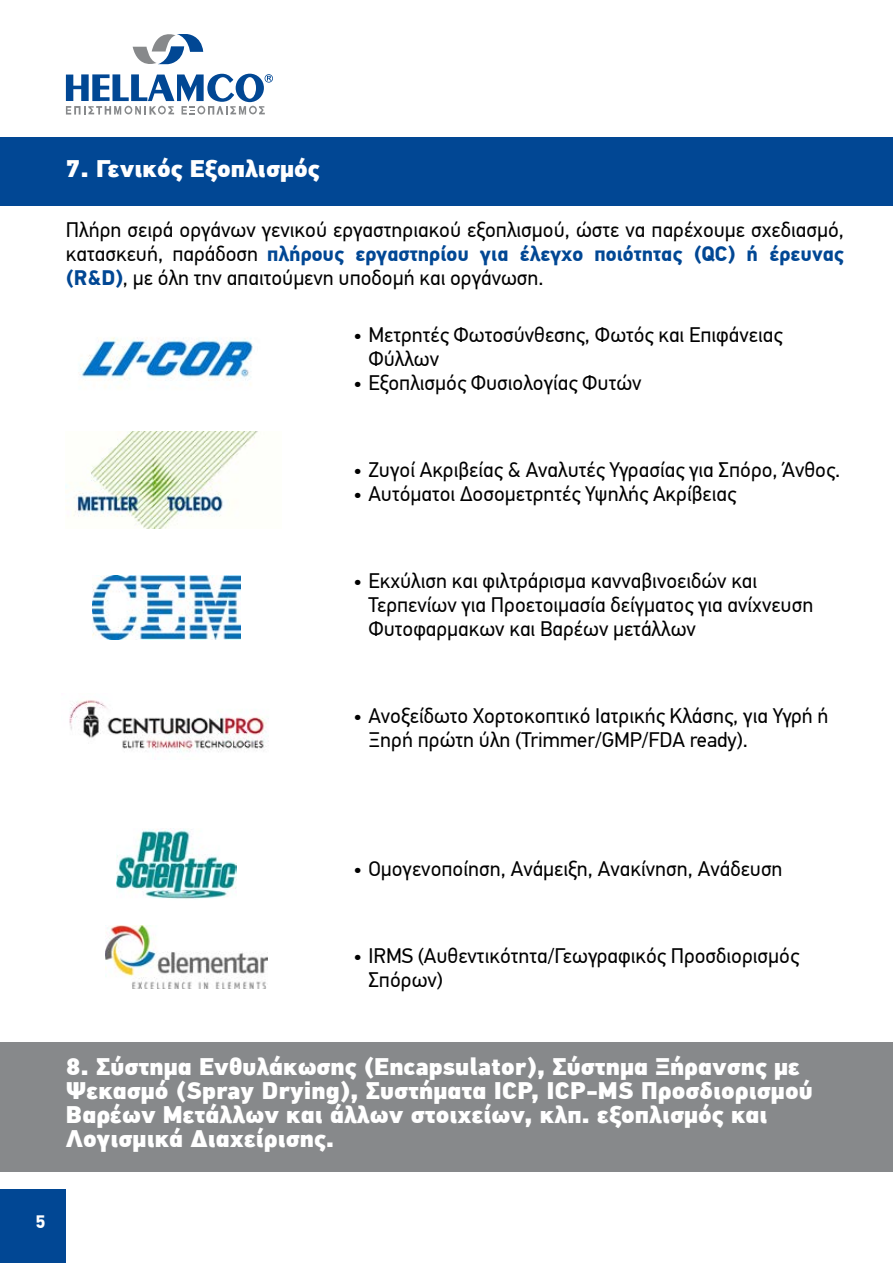
<style>
.page{position:relative;width:893px;height:1263px;background:#fff}
.page>*{position:absolute;margin:0;border:0;box-sizing:border-box;transform-origin:0 0}
.t1{font:900 24px/24px "PF Din Text Pro";color:#fff}
.t2{font:21px/24px "PF Din Text Pro";color:#000}
.t3{font:700 18px "PF Din Text Pro";color:#fff}
.s1{font-weight:700;color:#014794}
</style>
<div class="page">
<div style="left:0;top:137px;width:893px;height:69px;background:#014794"></div>
<div style="left:0;top:1042px;width:893px;height:129px;background:#87898b"></div>
<img style="left:80px;top:337px;width:173px;height:51px">
<img style="left:92px;top:576px;width:149px;height:64px">
<img style="left:69px;top:700px;width:200px;height:52px">
<img style="left:116px;top:828px;width:120px;height:71px">
<img style="left:105px;top:926px;width:162px;height:63px">
<img style="left:66px;top:432px;width:192px;height:96px">
<div style="left:0;top:1190px;width:66px;height:73px;background:#014794"></div>
<svg style="left:66px;top:34px;width:207px;height:81px"></svg>
<p class="t1" style="left:66px;top:157px;width:255px">7. Γενικός Εξοπλισμός</p>
<p class="t2" style="left:66px;top:218px;width:780px;text-align:justify">Πλήρη σειρά οργάνων γενικού εργαστηριακού εξοπλισμού, ώστε να παρέχουμε σχεδιασμό, κατασκευή, παράδοση <span class="s1">πλήρους εργαστηρίου για έλεγχο ποιότητας (QC) ή έρευνας (R&amp;D)</span>, με όλη την απαιτούμενη υποδομή και οργάνωση.</p>
<p class="t2" style="left:368px;top:323px;width:416px;text-indent:-15px">• Μετρητές Φωτοσύνθεσης, Φωτός και Επιφάνειας<br>Φύλλων</p>
<p class="t2" style="left:353px;top:371px;width:290px">• Εξοπλισμός Φυσιολογίας Φυτών</p>
<p class="t2" style="left:353px;top:458px;width:488px">• Ζυγοί Ακριβείας &amp; Αναλυτές Υγρασίας για Σπόρο, Άνθος.</p>
<p class="t2" style="left:353px;top:482px;width:384px">• Αυτόματοι Δοσομετρητές Υψηλής Ακρίβειας</p>
<p class="t2" style="left:368px;top:569px;width:446px;text-indent:-15px">• Εκχύλιση και φιλτράρισμα κανναβινοειδών και<br>Τερπενίων για Προετοιμασία δείγματος για ανίχνευση<br>Φυτοφαρμακων και Βαρέων μετάλλων</p>
<p class="t2" style="left:368px;top:704px;width:462px;text-indent:-15px">• Ανοξείδωτο Χορτοκοπτικό Ιατρικής Κλάσης, για Υγρή ή<br>Ξηρή πρώτη ύλη (Trimmer/GMP/FDA ready).</p>
<p class="t2" style="left:353px;top:857px;width:431px">• Ομογενοποίηση, Ανάμειξη, Ανακίνηση, Ανάδευση</p>
<p class="t2" style="left:368px;top:944px;width:432px;text-indent:-15px">• IRMS (Αυθεντικότητα/Γεωγραφικός Προσδιορισμός<br>Σπόρων)</p>
<p class="t1" style="left:66px;top:1055px;width:748px">8. Σύστημα Ενθυλάκωσης (Encapsulator), Σύστημα Ξήρανσης με Ψεκασμό (Spray Drying), Συστήματα ICP, ICP-MS Προσδιορισμού Βαρέων Μετάλλων και άλλων στοιχείων, κλπ. εξοπλισμός και Λογισμικά Διαχείρισης.</p>
<p class="t3" style="left:35px;top:1210px;width:11px">5</p>
</div>
